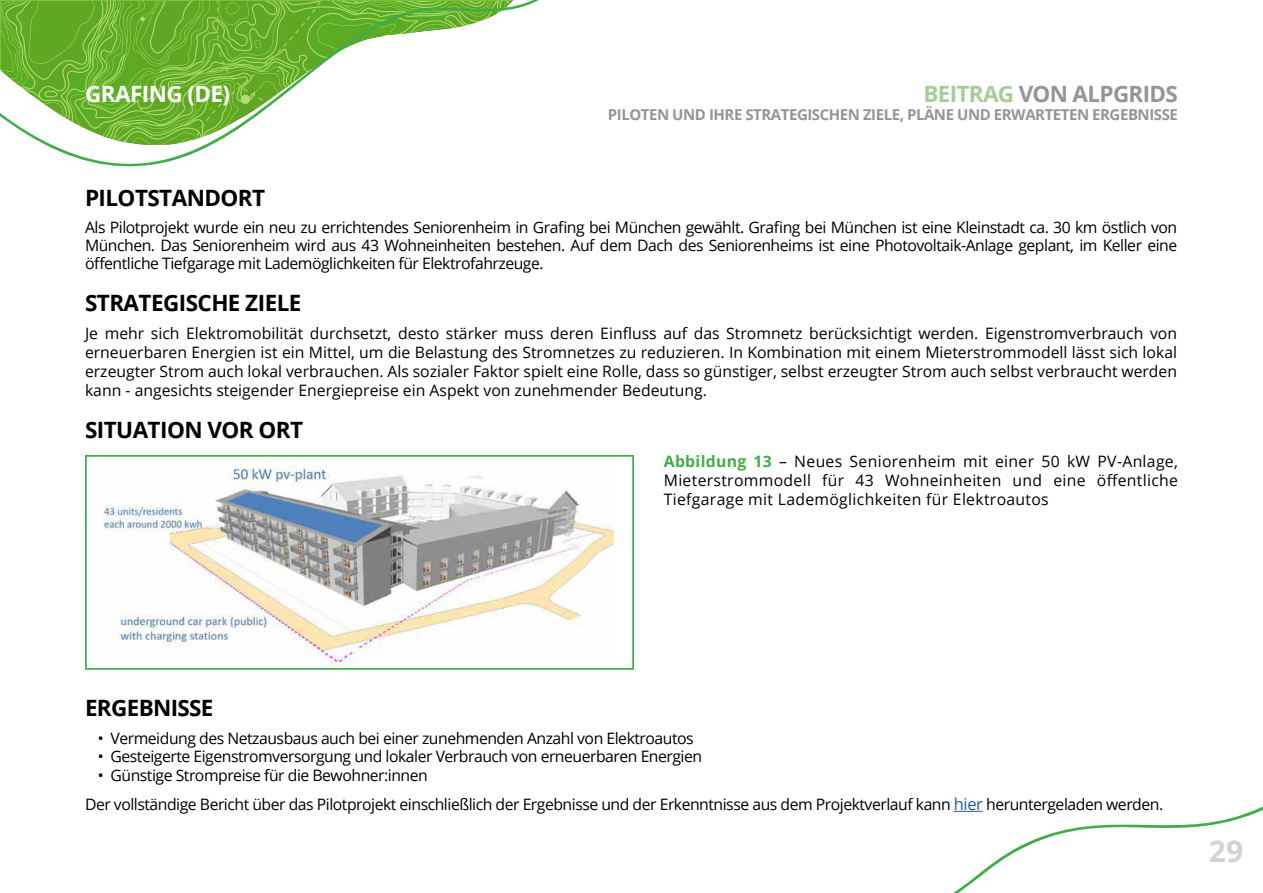
<style>
.page{position:relative;width:1263px;height:893px;background:#fff}
.page>*{position:absolute;margin:0;border:0;box-sizing:border-box;transform-origin:0 0}
.t1{font:700 30px "Open Sans";color:#d1d3d4}
.t2{font:700 22.5px "Open Sans";letter-spacing:-.025em;color:#000}
.t3{font:700 22.5px "Open Sans";letter-spacing:-.03em;color:#939598}
.t4{font:700 22.5px "Open Sans";letter-spacing:-.025em;color:#fff}
.t5{font:15.75px/18.9px "Open Sans";letter-spacing:-.03em;color:#000;text-align:justify}
.t6{font:700 15px "Open Sans";letter-spacing:-.03em;color:#939598}
.s1{color:#a4ce99}
.s2{font-weight:700;color:#41ad49}
.s3{font-size:16.5px;color:#215e9e}
</style>
<div class="page">
<svg style="left:1px;top:1px;width:536px;height:166px"></svg>
<svg style="left:953px;top:806px;width:310px;height:87px"></svg>
<div style="left:1149px;top:877px;width:114px;height:16px;background:#fff"></div>
<img style="left:101px;top:460px;width:513px;height:206px">
<div style="left:85px;top:455px;width:549px;height:215px;border:2px solid #41ad49"></div>
<h2 class="t4" style="left:85px;top:85px;width:147px">GRAFING (DE)</h2>
<h2 class="t3" style="left:923px;top:85px;width:256px"><span class="s1">BEITRAG</span> VON ALPGRIDS</h2>
<p class="t6" style="left:608px;top:109px;width:571px">PILOTEN UND IHRE STRATEGISCHEN ZIELE, PLÄNE UND ERWARTETEN ERGEBNISSE</p>
<h2 class="t2" style="left:85px;top:189px;width:182px">PILOTSTANDORT</h2>
<p class="t5" style="left:85px;top:218px;width:1094px;line-height:18px">Als Pilotprojekt wurde ein neu zu errichtendes Seniorenheim in Grafing bei München gewählt. Grafing bei München ist eine Kleinstadt ca. 30 km östlich von München. Das Seniorenheim wird aus 43 Wohneinheiten bestehen. Auf dem Dach des Seniorenheims ist eine Photovoltaik-Anlage geplant, im Keller eine öffentliche Tiefgarage mit Lademöglichkeiten für Elektrofahrzeuge.</p>
<h2 class="t2" style="left:85px;top:294px;width:218px">STRATEGISCHE ZIELE</h2>
<p class="t5" style="left:85px;top:324px;width:1093px">Je mehr sich Elektromobilität durchsetzt, desto stärker muss deren Einfluss auf das Stromnetz berücksichtigt werden. Eigenstromverbrauch von erneuerbaren Energien ist ein Mittel, um die Belastung des Stromnetzes zu reduzieren. In Kombination mit einem Mieterstrommodell lässt sich lokal erzeugter Strom auch lokal verbrauchen. Als sozialer Faktor spielt eine Rolle, dass so günstiger, selbst erzeugter Strom auch selbst verbraucht werden kann - angesichts steigender Energiepreise ein Aspekt von zunehmender Bedeutung.</p>
<h2 class="t2" style="left:85px;top:421px;width:219px">SITUATION VOR ORT</h2>
<p class="t5" style="left:664px;top:451px;width:516px"><span class="s2">Abbildung 13</span> – Neues Seniorenheim mit einer 50 kW PV-Anlage, Mieterstrommodell für 43 Wohneinheiten und eine öffentliche Tiefgarage mit Lademöglichkeiten für Elektroautos</p>
<h2 class="t2" style="left:85px;top:698px;width:130px">ERGEBNISSE</h2>
<p class="t5" style="left:98px;top:730px;width:597px">• Vermeidung des Netzausbaus auch bei einer zunehmenden Anzahl von Elektroautos</p>
<p class="t5" style="left:98px;top:749px;width:606px">• Gesteigerte Eigenstromversorgung und lokaler Verbrauch von erneuerbaren Energien</p>
<p class="t5" style="left:85px;top:763px;width:1080px;line-height:28.8px;text-indent:13px">• Günstige Strompreise für die Bewohner:innen<br>Der vollständige Bericht über das Pilotprojekt einschließlich der Ergebnisse und der Erkenntnisse aus dem Projektverlauf kann <span class="s3">hier</span> heruntergeladen werden.</p>
<h1 class="t1" style="left:1209px;top:839px;width:36px">29</h1>
</div>
